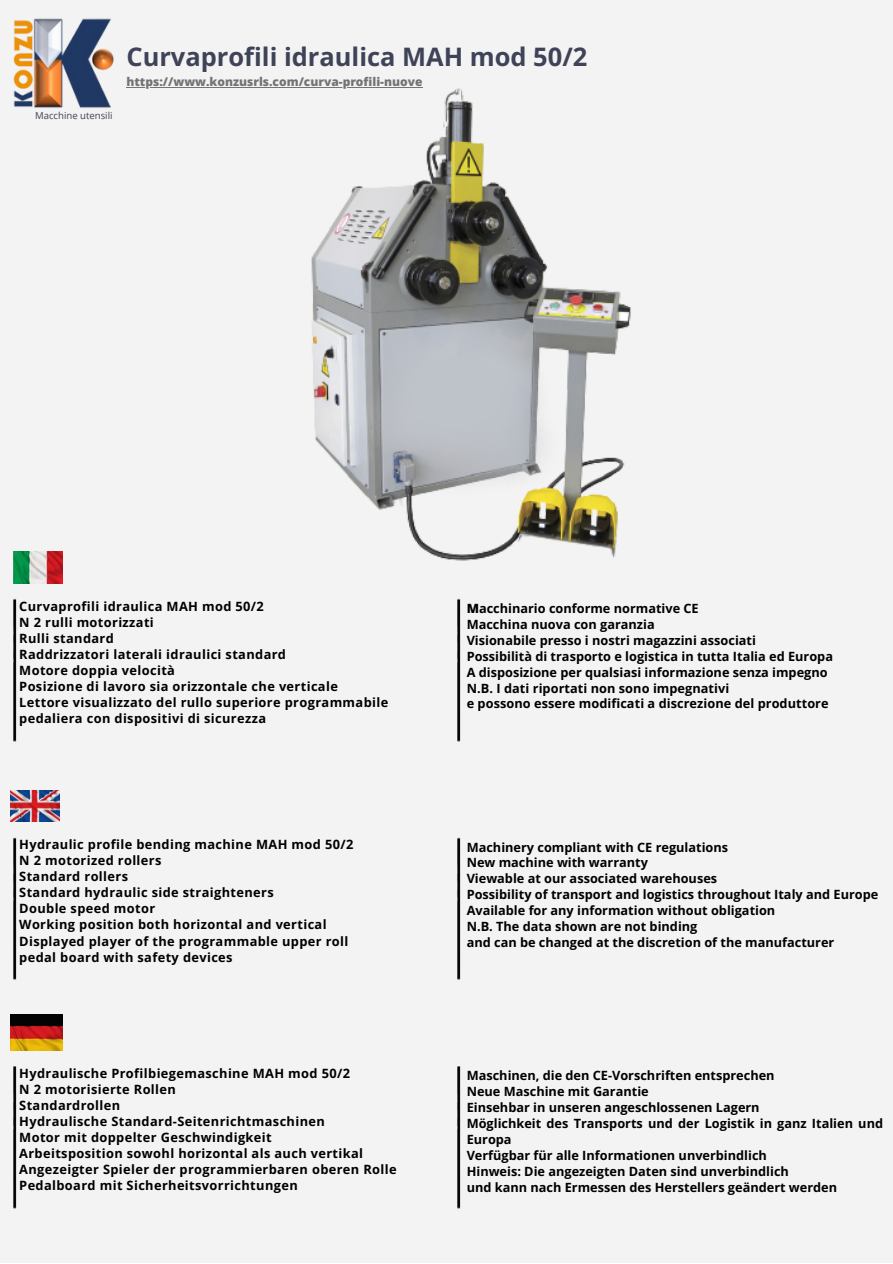
<style>
.page{position:relative;width:893px;height:1264px;background:#fff}
.page>*{position:absolute;margin:0;border:0;box-sizing:border-box;transform-origin:0 0}
.t1{font:700 25.5px "Open Sans";color:#3f4358}
.t2{font:700 12.75px/15.9px "Open Sans";letter-spacing:.005em;color:#000}
.t3{font:700 12.75px/16px "Open Sans";letter-spacing:.03em;color:#000}
.t4{font:800 12px "Open Sans";color:#737373}
.t5{font:9.6px "Open Sans";color:#3f4358}
.s1{font-weight:800}
</style>
<div class="page">
<div style="left:0;top:0;width:892px;height:1262px;background:#f4f3f3"></div>
<img style="left:13px;top:18px;width:101px;height:90px">
<img style="left:311px;top:87px;width:320px;height:474px">
<hr style="left:126px;top:87px;width:296px;height:1px;background:#737373">
<img style="left:14px;top:552px;width:48px;height:31px">
<img style="left:13px;top:598px;width:4px;height:144px">
<img style="left:457px;top:598px;width:4px;height:144px">
<img style="left:10px;top:790px;width:49px;height:31px">
<img style="left:13px;top:837px;width:4px;height:143px">
<img style="left:457px;top:837px;width:4px;height:143px">
<img style="left:10px;top:1014px;width:53px;height:36px">
<img style="left:13px;top:1066px;width:4px;height:143px">
<img style="left:457px;top:1066px;width:4px;height:143px">
<p class="t5" style="left:35px;top:109px;width:79px">Macchine utensili</p>
<h1 class="t1" style="left:126px;top:39px;width:462px">Curvaprofili idraulica MAH mod 50/2</h1>
<p class="t4" style="left:126px;top:73px;width:297px">https://www.konzusrls.com/curva-profili-nuove</p>
<p class="t3" style="left:19px;top:597px;width:370px">Curvaprofili idraulica MAH mod 50/2<br>N 2 rulli motorizzati<br>Rulli standard<br>Raddrizzatori laterali idraulici standard<br>Motore doppia velocità<br>Posizione di lavoro sia orizzontale che verticale Lettore visualizzato del rullo superiore programmabile pedaliera con dispositivi di sicurezza</p>
<p class="t2" style="left:466px;top:600px;width:368px"><span class="s1">M</span>acchinario conforme normative CE<br>Macchina nuova con garanzia<br>Visionabile presso i nostri magazzini associati<br>Possibilità di trasporto e logistica in tutta Italia ed Europa A disposizione per qualsiasi informazione senza impegno N.B. I dati riportati non sono impegnativi<br>e possono essere modificati a discrezione del produttore</p>
<p class="t3" style="left:19px;top:836px;width:335px">Hydraulic profile bending machine MAH mod 50/2<br>N 2 motorized rollers<br>Standard rollers<br>Standard hydraulic side straighteners<br>Double speed motor<br>Working position both horizontal and vertical Displayed player of the programmable upper roll pedal board with safety devices</p>
<p class="t2" style="left:466px;top:838px;width:413px">Machinery compliant with CE regulations<br>New machine with warranty<br>Viewable at our associated warehouses<br>Possibility of transport and logistics throughout Italy and Europe Available for any information without obligation<br>N.B. The data shown are not binding<br>and can be changed at the discretion of the manufacturer</p>
<p class="t3" style="left:19px;top:1065px;width:379px">Hydraulische Profilbiegemaschine MAH mod 50/2<br>N 2 motorisierte Rollen<br>Standardrollen<br>Hydraulische Standard-Seitenrichtmaschinen<br>Motor mit doppelter Geschwindigkeit<br>Arbeitsposition sowohl horizontal als auch vertikal Angezeigter Spieler der programmierbaren oberen Rolle Pedalboard mit Sicherheitsvorrichtungen</p>
<p class="t2" style="left:466px;top:1067px;width:418px">Maschinen, die den CE-Vorschriften entsprechen<br>Neue Maschine mit Garantie<br>Einsehbar in unseren angeschlossenen Lagern<br>Möglichkeit des Transports und der Logistik in ganz Italien und Europa<br>Verfügbar für alle Informationen unverbindlich<br>Hinweis: Die angezeigten Daten sind unverbindlich<br>und kann nach Ermessen des Herstellers geändert werden</p>
</div>
